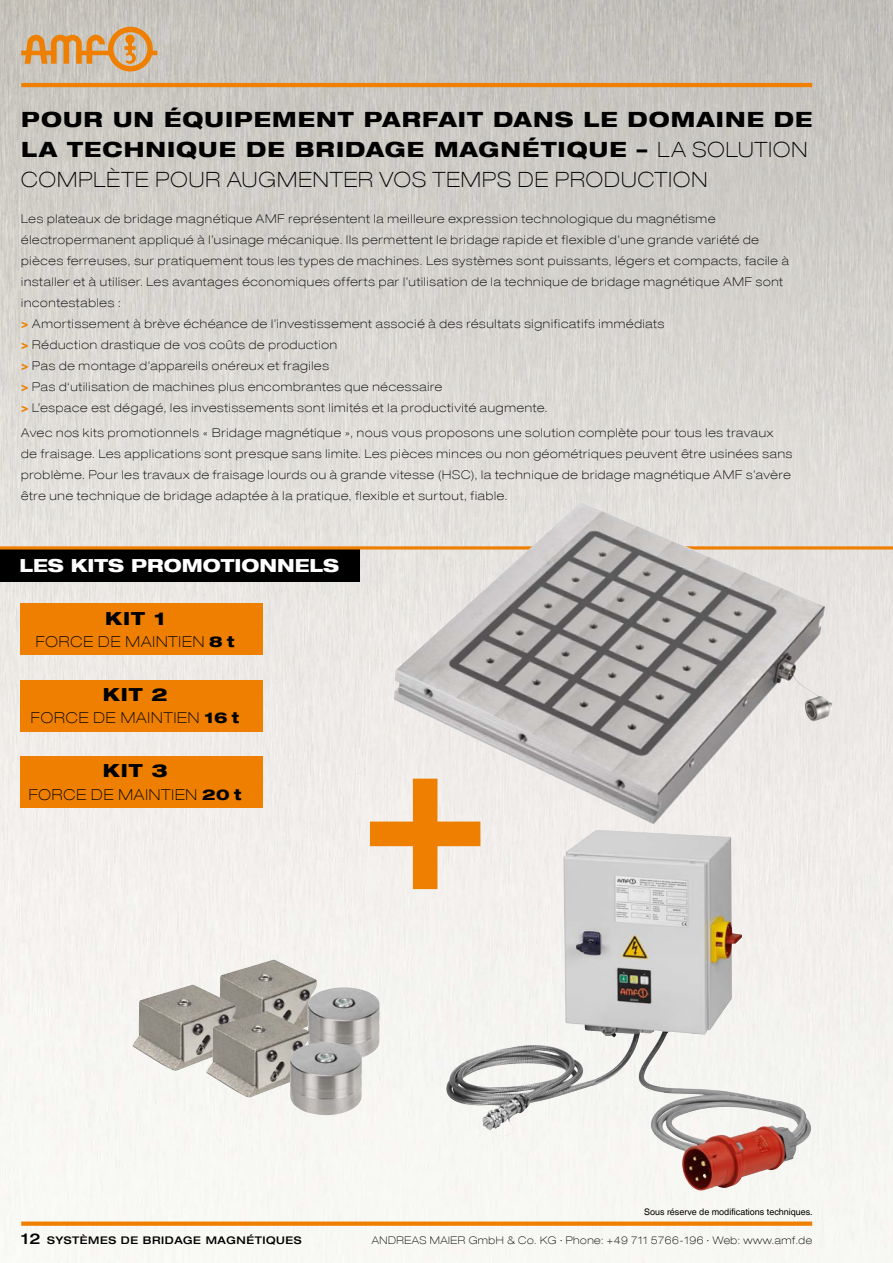
<style>
.page{position:relative;width:893px;height:1263px;background:#fff}
.page>*{position:absolute;margin:0;border:0;box-sizing:border-box;transform-origin:0 0}
.t1{font:800 expanded 21px/30px "Helvetica Neue LT Com";letter-spacing:.05em;color:#000}
.t2{font:100 expanded 21px "Helvetica Neue LT Com";color:#000}
.t3{font:800 expanded 18px "Helvetica Neue LT Com";color:#fff}
.t4{font:800 expanded 18px "Helvetica Neue LT Com";color:#000}
.t5{font:100 expanded 15px "Helvetica Neue LT Com";color:#000}
.t6{font:800 expanded 15px "Helvetica Neue LT Com";color:#000}
.t7{font:100 expanded 12px/21px "Helvetica Neue LT Com";letter-spacing:.065em;color:#000}
.t8{font:100 expanded 10.5px "Helvetica Neue LT Com";letter-spacing:.05em;color:#000}
.t9{font:500 expanded 10.5px "Helvetica Neue LT Com";letter-spacing:.05em;color:#000}
.t10{font:9px "Helvetica World";color:#000}
.s1{font-weight:100}
.s2{font-weight:800;color:#ee7f00}
.s3{font-size:15px}
</style>
<div class="page">
<img style="left:0;top:0;width:892px;height:1263px">
<div style="left:21px;top:1221px;width:791px;height:5px;background:#ee7f00"></div>
<hr style="left:21px;top:83px;width:791px;height:4px;background:#ee7f00">
<svg style="left:21px;top:27px;width:136px;height:44px;background:#d5ab79"></svg>
<div style="left:0;top:549px;width:359px;height:33px;background:#000"></div>
<hr style="left:0;top:546px;width:893px;height:3px;background:#ee7f00">
<img style="left:213px;top:959px;width:104px;height:52px">
<img style="left:132px;top:984px;width:104px;height:87px">
<img style="left:307px;top:987px;width:73px;height:77px">
<img style="left:206px;top:1011px;width:104px;height:87px">
<img style="left:289px;top:1042px;width:73px;height:77px">
<img style="left:394px;top:502px;width:439px;height:323px">
<div style="left:20px;top:604px;width:243px;height:51px;background:#ee7f00"></div>
<div style="left:20px;top:680px;width:243px;height:51px;background:#ee7f00"></div>
<div style="left:20px;top:756px;width:243px;height:51px;background:#ee7f00"></div>
<div style="left:413px;top:779px;width:24px;height:110px;background:#ee7f00"></div>
<div style="left:370px;top:821px;width:110px;height:25px;background:#ee7f00"></div>
<img style="left:571px;top:829px;width:25px;height:18px">
<h1 class="t1" style="left:21px;top:104px;width:792px">POUR UN ÉQUIPEMENT PARFAIT DANS LE DOMAINE DE<br>LA TECHNIQUE DE BRIDAGE MAGNÉTIQUE – <span class="s1">La solution complète</span></h1>
<h1 class="t2" style="left:156px;top:166px;width:17px">pour</h1>
<h1 class="t2" style="left:227px;top:166px;width:18px">augmenter</h1>
<h1 class="t2" style="left:380px;top:166px;width:70px">vos temps</h1>
<h1 class="t2" style="left:518px;top:166px;width:54px">de production</h1>
<p class="t7" style="left:21px;top:208px;width:769px">Les plateaux de bridage magnétique AMF représentent la meilleure expression technologique du magnétisme électropermanent appliqué à l’usinage mécanique. Ils permettent le bridage rapide et flexible d’une grande variété de pièces ferreuses, sur pratiquement tous les types de machines. Les systèmes sont puissants, légers et compacts, facile à installer et à utiliser. Les avantages économiques offerts par l’utilisation de la technique de bridage magnétique AMF sont incontestables :<br><span class="s2">&gt;</span> Amortissement à brève échéance de l’investissement associé à des résultats significatifs immédiats<br><span class="s2">&gt;</span> Réduction drastique de vos coûts de production<br><span class="s2">&gt;</span> Pas de montage d’appareils onéreux et fragiles<br><span class="s2">&gt;</span> Pas d‘utilisation de machines plus encombrantes que nécessaire<br><span class="s2">&gt;</span> L’espace est dégagé, les investissements sont limités et la productivité augmente.</p>
<p class="t7" style="left:21px;top:422px;width:773px">Avec nos kits promotionnels « Bridage magnétique », nous vous proposons une solution complète pour tous les travaux<br>de fraisage. Les applications sont presque sans limite. Les pièces minces ou non géométriques peuvent être usinées sans problème. Pour les travaux de fraisage lourds ou à grande vitesse (HSC), la technique de bridage magnétique AMF s’avère être une technique de bridage adaptée à la pratique, flexible et surtout, fiable.</p>
<h2 class="t3" style="left:20px;top:554px;width:305px">LES KITS PROMOTIONNELS</h2>
<h2 class="t4" style="left:105px;top:607px;width:61px">KIT 1</h2>
<p class="t5" style="left:36px;top:632px;width:23px">Force</p>
<p class="t5" style="left:98px;top:632px;width:38px">de maintien</p>
<p class="t6" style="left:209px;top:632px;width:27px">8 T</p>
<h2 class="t4" style="left:103px;top:683px;width:67px">KIT 2</h2>
<p class="t5" style="left:31px;top:709px;width:23px">Force</p>
<p class="t5" style="left:93px;top:709px;width:38px">de maintien</p>
<p class="t6" style="left:204px;top:708px;width:37px">16 T</p>
<h2 class="t4" style="left:103px;top:759px;width:67px">KIT 3</h2>
<p class="t5" style="left:29px;top:785px;width:23px">Force</p>
<p class="t5" style="left:91px;top:785px;width:38px">de maintien</p>
<p class="t6" style="left:202px;top:784px;width:41px">20 T</p>
<p class="t10" style="left:644px;top:1207px;width:170px">Sous réserve de modifications techniques.</p>
<p class="t9" style="left:21px;top:1233px;width:281px"><span class="s3">12</span> SYSTÈMES DE BRIDAGE MAGNÉTIQUES</p>
<p class="t8" style="left:372px;top:1233px;width:442px">ANDREAS MAIER GmbH &amp; Co. KG ∙ Phone: +49 711 5766-196 ∙ Web: www.amf.de</p>
</div>
